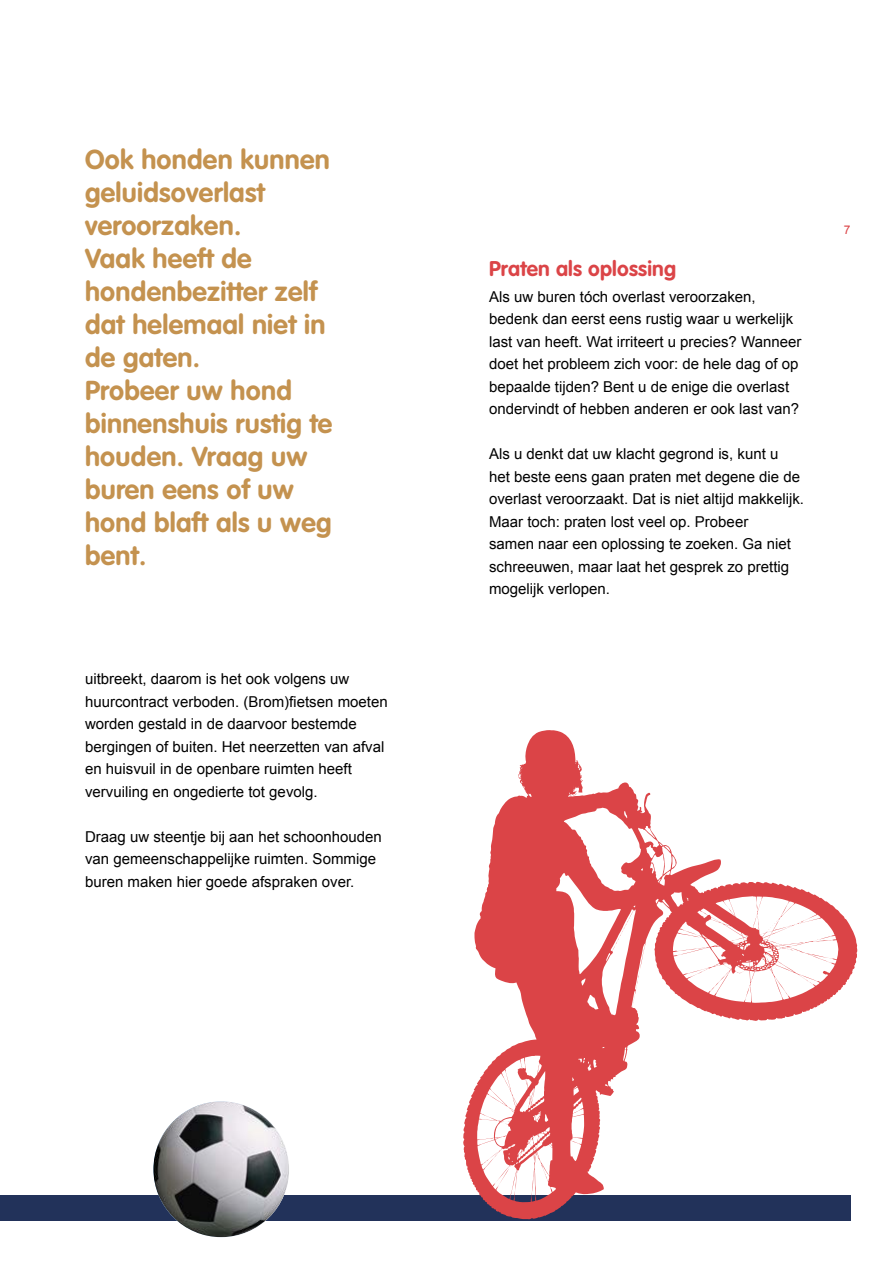
<style>
.page{position:relative;width:893px;height:1263px;background:#fff}
.page>*{position:absolute;margin:0;border:0;box-sizing:border-box;transform-origin:0 0}
.t1{font:700 27px/33px "VAG Rounded";letter-spacing:.01em;color:#c4924f}
.t2{font:700 21px "VAG Rounded";letter-spacing:.01em;color:#db4447}
.t3{font:15px/22.5px "Arial";color:#000}
.t4{font:12px "Arial";color:#db4447}
</style>
<div class="page">
<div style="left:0;top:1195px;width:850px;height:25px;background:#22325a"></div>
<svg style="left:463px;top:730px;width:394px;height:489px"></svg>
<img style="left:153px;top:1101px;width:136px;height:136px;border-radius:68px">
<h1 class="t1" style="left:85px;top:142px;width:249px">Ook honden kunnen geluidsoverlast veroorzaken.<br>Vaak heeft de hondenbezitter zelf dat helemaal niet in de gaten.<br>Probeer uw hond binnenshuis rustig te houden. Vraag uw buren eens of uw hond blaft als u weg bent.</h1>
<p class="t3" style="left:85px;top:668px;width:304px">uitbreekt, daarom is het ook volgens uw huurcontract verboden. (Brom)fietsen moeten worden gestald in de daarvoor bestemde bergingen of buiten. Het neerzetten van afval en huisvuil in de openbare ruimten heeft vervuiling en ongedierte tot gevolg.</p>
<p class="t3" style="left:85px;top:825px;width:298px">Draag uw steentje bij aan het schoonhouden van gemeenschappelijke ruimten. Sommige buren maken hier goede afspraken over.</p>
<h2 class="t2" style="left:489px;top:256px;width:189px">Praten als oplossing</h2>
<p class="t3" style="left:489px;top:285px;width:314px">Als uw buren tóch overlast veroorzaken, bedenk dan eerst eens rustig waar u werkelijk last van heeft. Wat irriteert u precies? Wanneer doet het probleem zich voor: de hele dag of op bepaalde tijden? Bent u de enige die overlast ondervindt of hebben anderen er ook last van?</p>
<p class="t3" style="left:489px;top:443px;width:317px">Als u denkt dat uw klacht gegrond is, kunt u<br>het beste eens gaan praten met degene die de overlast veroorzaakt. Dat is niet altijd makkelijk.<br>Maar toch: praten lost veel op. Probeer<br>samen naar een oplossing te zoeken. Ga niet schreeuwen, maar laat het gesprek zo prettig mogelijk verlopen.</p>
<p class="t4" style="left:844px;top:222px;width:8px">7</p>
</div>
